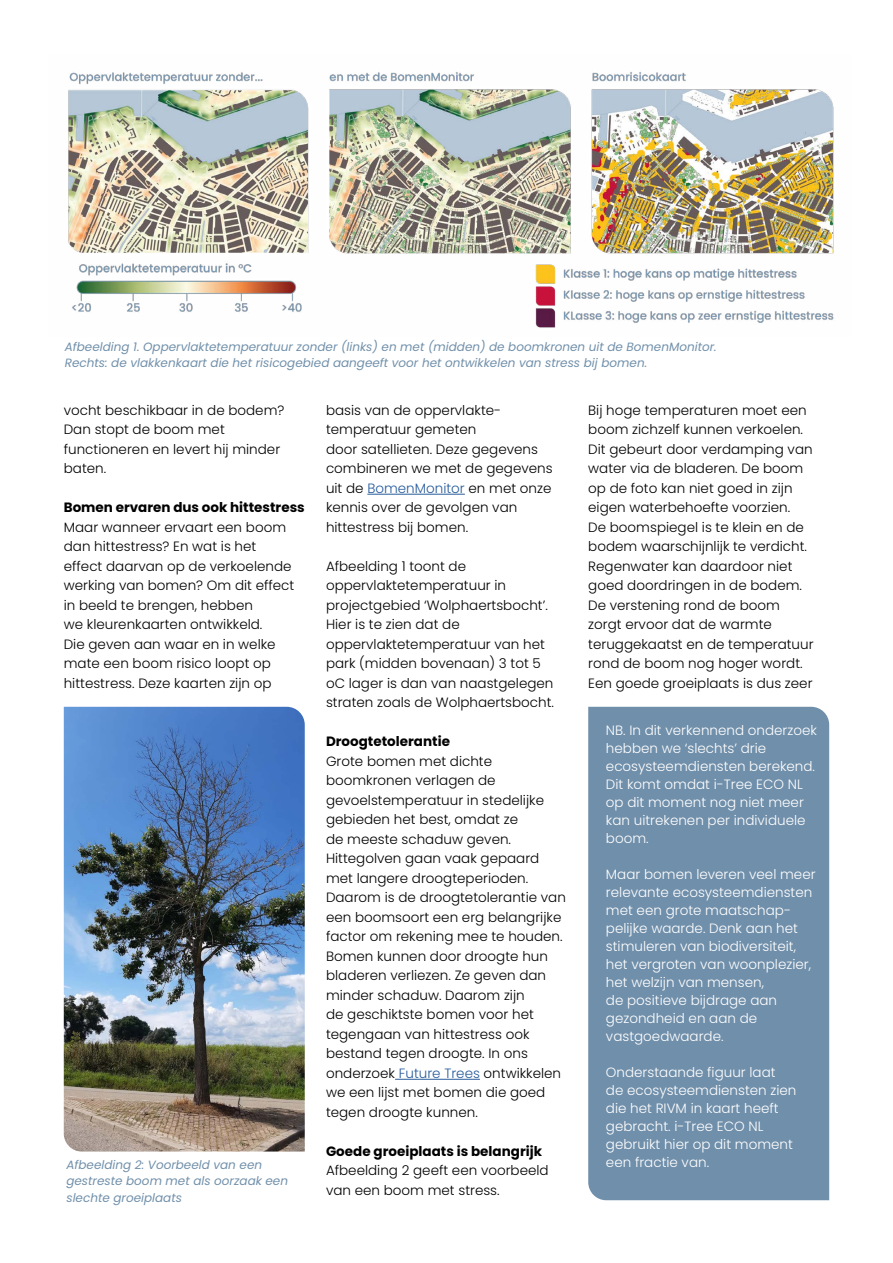
<style>
.page{position:relative;width:893px;height:1263px;background:#fff}
.page>*{position:absolute;margin:0;border:0;box-sizing:border-box;transform-origin:0 0}
.t1{font:300 13.5px/19.5px "Poppins";color:#000}
.t2{font:300 13.5px/18px "Poppins";color:#fff}
.t3{font:700 13.5px "Poppins";color:#000}
.t4{font:italic 12px/16.5px "Poppins";color:#7190aa}
.s1{color:#275b9b}
</style>
<div class="page">
<img style="left:68px;top:71px;width:766px;height:257px">
<hr style="left:367px;top:494px;width:98px;height:1px;background:#275b9b">
<hr style="left:395px;top:1079px;width:85px;height:1px;background:#275b9b">
<div style="left:588px;top:707px;width:241px;height:493px;background:#708faa"></div>
<img style="left:64px;top:707px;width:241px;height:444px">
<p class="t4" style="left:65px;top:338px;width:653px">Afbeelding 1. Oppervlaktetemperatuur zonder (links) en met (midden) de boomkronen uit de BomenMonitor.<br>Rechts: de vlakkenkaart die het risicogebied aangeeft voor het ontwikkelen van stress bij bomen.</p>
<p class="t1" style="left:64px;top:400px;width:222px">vocht beschikbaar in de bodem?<br>Dan stopt de boom met functioneren en levert hij minder baten.</p>
<p class="t3" style="left:64px;top:500px;width:242px">Bomen ervaren dus ook hittestress</p>
<p class="t1" style="left:64px;top:517px;width:232px">Maar wanneer ervaart een boom dan hittestress? En wat is het effect daarvan op de verkoelende werking van bomen? Om dit effect in beeld te brengen, hebben<br>we kleurenkaarten ontwikkeld.<br>Die geven aan waar en in welke mate een boom risico loopt op hittestress. Deze kaarten zijn op</p>
<p class="t1" style="left:588px;top:400px;width:227px">Bij hoge temperaturen moet een boom zichzelf kunnen verkoelen.<br>Dit gebeurt door verdamping van water via de bladeren. De boom op de foto kan niet goed in zijn eigen waterbehoefte voorzien.<br>De boomspiegel is te klein en de bodem waarschijnlijk te verdicht.<br>Regenwater kan daardoor niet goed doordringen in de bodem.<br>De verstening rond de boom zorgt ervoor dat de warmte teruggekaatst en de temperatuur rond de boom nog hoger wordt.<br>Een goede groeiplaats is dus zeer</p>
<p class="t2" style="left:606px;top:721px;width:213px">NB. In dit verkennend onderzoek hebben we ‘slechts’ drie ecosysteemdiensten berekend.<br>Dit komt omdat i-Tree ECO NL op dit moment nog niet meer kan uitrekenen per individuele boom.</p>
<p class="t2" style="left:606px;top:865px;width:211px">Maar bomen leveren veel meer relevante ecosysteemdiensten met een grote maatschap&shy;pelijke waarde. Denk aan het stimuleren van biodiversiteit, het vergroten van woonplezier, het welzijn van mensen,<br>de positieve bijdrage aan gezondheid en aan de vastgoedwaarde.</p>
<p class="t2" style="left:606px;top:1063px;width:192px">Onderstaande figuur laat<br>de ecosysteemdiensten zien die het RIVM in kaart heeft gebracht. i-Tree ECO NL gebruikt hier op dit moment een fractie van.</p>
<p class="t1" style="left:326px;top:400px;width:228px">basis van de oppervlakte&shy;temperatuur gemeten<br>door satellieten. Deze gegevens combineren we met de gegevens uit de <span class="s1">BomenMonitor</span> en met onze kennis over de gevolgen van hittestress bij bomen.</p>
<p class="t1" style="left:326px;top:556px;width:230px">Afbeelding 1 toont de oppervlaktetemperatuur in projectgebied ‘Wolphaertsbocht’.<br>Hier is te zien dat de oppervlaktetemperatuur van het park (midden bovenaan) 3 tot 5 oC lager is dan van naastgelegen straten zoals de Wolphaertsbocht.</p>
<p class="t3" style="left:326px;top:734px;width:125px">Droogtetolerantie</p>
<p class="t1" style="left:326px;top:751px;width:241px">Grote bomen met dichte boomkronen verlagen de gevoelstemperatuur in stedelijke gebieden het best, omdat ze<br>de meeste schaduw geven.<br>Hittegolven gaan vaak gepaard met langere droogteperioden.<br>Daarom is de droogtetolerantie van een boomsoort een erg belangrijke factor om rekening mee te houden.<br>Bomen kunnen door droogte hun bladeren verliezen. Ze geven dan minder schaduw. Daarom zijn<br>de geschiktste bomen voor het tegengaan van hittestress ook bestand tegen droogte. In ons onderzoek <span class="s1">Future Trees</span> ontwikkelen we een lijst met bomen die goed tegen droogte kunnen.</p>
<p class="t3" style="left:326px;top:1143px;width:218px">Goede groeiplaats is belangrijk</p>
<p class="t1" style="left:326px;top:1161px;width:224px">Afbeelding 2 geeft een voorbeeld van een boom met stress.</p>
<p class="t4" style="left:66px;top:1156px;width:223px">Afbeelding 2: Voorbeeld van een gestreste boom met als oorzaak een slechte groeiplaats</p>
</div>
